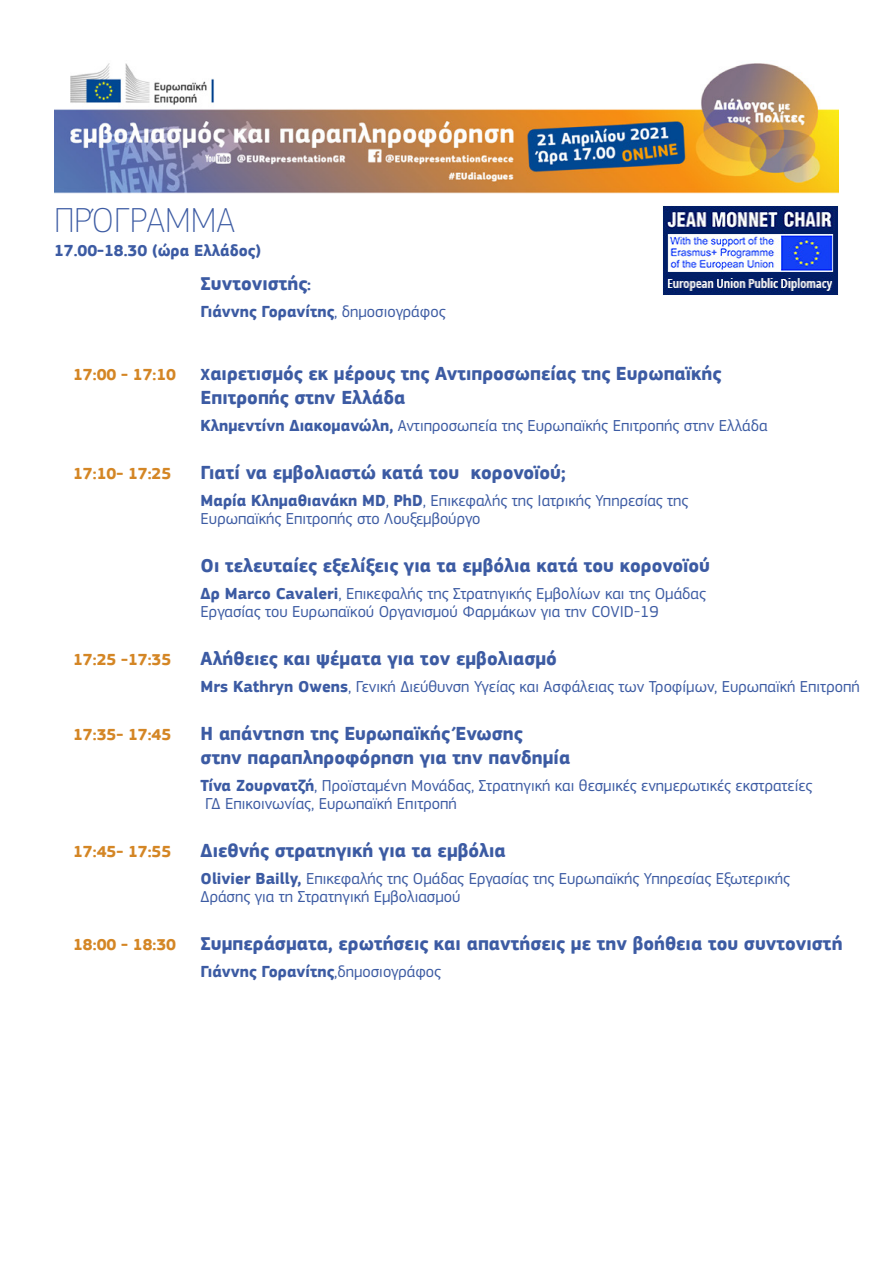
<style>
.page{position:relative;width:893px;height:1263px;background:#fff}
.page>*{position:absolute;margin:0;border:0;box-sizing:border-box;transform-origin:0 0}
.t1{font:100 36px "EC Square Sans Pro";color:#3c5ba3}
.t2{font:700 19.5px/24px "EC Square Sans Pro";color:#3c5ba3}
.t3{font:16.5px/18px "EC Square Sans Pro";color:#3c5ba3}
.t4{font:700 16.5px "EC Square Sans Pro";color:#3c5ba3}
.t5{font:700 16.5px "EC Square Sans Pro";color:#d48625}
.s1{font-size:16.5px}
.s2{font-weight:400}
.s3{font-weight:700}
</style>
<div class="page">
<img style="left:54px;top:63px;width:785px;height:130px">
<img style="left:662px;top:205px;width:177px;height:91px">
<h1 class="t1" style="left:54px;top:199px;width:183px">ΠΡΌΓΡΑΜΜΑ</h1>
<p class="t4" style="left:54px;top:241px;width:209px">17.00-18.30 (ώρα Ελλάδος)</p>
<p class="t2" style="left:201px;top:272px;width:112px">Συντονιστής<span class="s1">:</span></p>
<p class="t4" style="left:201px;top:301px;width:246px">Γιάννης Γορανίτης<span class="s2">, δημοσιογράφος</span></p>
<p class="t5" style="left:73px;top:365px;width:105px">17:00 - 17:10</p>
<p class="t2" style="left:201px;top:363px;width:522px"><span class="s1">Χ</span>αιρετισμός εκ μέρους της Αντιπροσωπείας της Ευρωπαϊκής<br>Επιτροπής στην Ελλάδα</p>
<p class="t3" style="left:201px;top:417px;width:568px"><span class="s3">Κλημεντίνη Διακομανώλη,</span> Αντιπροσωπεία της Ευρωπαϊκής Επιτροπής στην Ελλάδα</p>
<p class="t5" style="left:73px;top:464px;width:100px">17:10- 17:25</p>
<p class="t2" style="left:201px;top:462px;width:366px">Γιατί να εμβολιαστώ κατά του κορονοϊού;</p>
<p class="t3" style="left:201px;top:492px;width:489px"><span class="s3">Μαρία Κλημαθιανάκη MD</span>, <span class="s3">PhD</span>, Επικεφαλής της Ιατρικής Υπηρεσίας της<br>Ευρωπαϊκής Επιτροπής στο Λουξεμβούργο</p>
<p class="t2" style="left:201px;top:555px;width:511px">Οι τελευταίες εξελίξεις για τα εμβόλια κατά του κορονοϊού</p>
<p class="t3" style="left:201px;top:585px;width:507px"><span class="s3">Δρ Marco Cavaleri</span>, Επικεφαλής της Στρατηγικής Εμβολίων και της Ομάδας<br>Εργασίας του Ευρωπαϊκού Οργανισμού Φαρμάκων για την COVID-19</p>
<p class="t5" style="left:73px;top:650px;width:100px">17:25 -17:35</p>
<p class="t2" style="left:201px;top:648px;width:358px">Αλήθειες και ψέματα για τον εμβολιασμό</p>
<p class="t3" style="left:201px;top:678px;width:661px"><span class="s3">Mrs Kathryn Owens</span>, Γενική Διεύθυνση Υγείας και Ασφάλειας των Τροφίμων, Ευρωπαϊκή Επιτροπή</p>
<p class="t5" style="left:73px;top:725px;width:100px">17:35- 17:45</p>
<p class="t2" style="left:201px;top:723px;width:371px">Η απάντηση της Ευρωπαϊκής Ένωσης<br>στην παραπληροφόρηση για την πανδημία</p>
<p class="t3" style="left:201px;top:777px;width:613px"><span class="s3">Τίνα Ζουρνατζή</span>, Προϊσταμένη Μονάδας, Στρατηγική και θεσμικές ενημερωτικές εκστρατείες<br>ΓΔ Επικοινωνίας, Ευρωπαϊκή Επιτροπή</p>
<p class="t5" style="left:73px;top:842px;width:100px">17:45- 17:55</p>
<p class="t2" style="left:201px;top:840px;width:307px">Διεθνής στρατηγική για τα εμβόλια</p>
<p class="t3" style="left:201px;top:870px;width:591px"><span class="s3">Olivier Bailly,</span> Επικεφαλής της Ομάδας Εργασίας της Ευρωπαϊκής Υπηρεσίας Εξωτερικής<br>Δράσης για τη Στρατηγική Εμβολιασμού</p>
<p class="t5" style="left:73px;top:935px;width:105px">18:00 - 18:30</p>
<p class="t2" style="left:201px;top:933px;width:643px">Συμπεράσματα, ερωτήσεις και απαντήσεις με την βοήθεια του συντονιστή</p>
<p class="t4" style="left:201px;top:962px;width:242px">Γιάννης Γορανίτης<span class="s2">,δημοσιογράφος</span></p>
</div>
